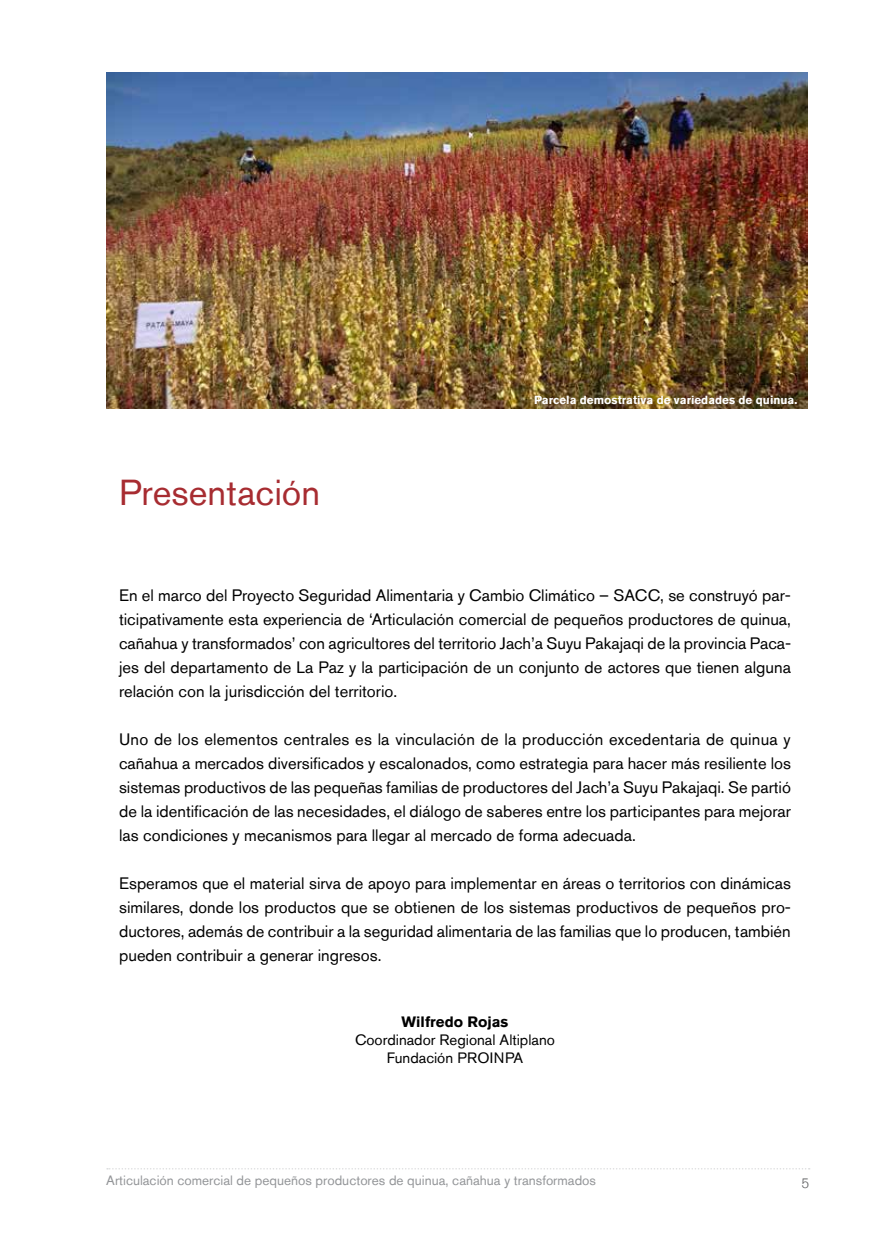
<style>
.page{position:relative;width:893px;height:1234px;background:#fff}
.page>*{position:absolute;margin:0;border:0;box-sizing:border-box;transform-origin:0 0}
.t1{font:36px "Akzidenz Grotesk Std";color:#a72c31}
.t2{font:16.5px/24px "Akzidenz Grotesk Std";color:#000;text-align:justify}
.t3{font:15px/18px "Akzidenz Grotesk Std";color:#000;text-align:center}
.t4{font:700 15px "Akzidenz Grotesk Std";color:#000}
.t5{font:13.5px "Akzidenz Grotesk Std";color:#939598}
.t6{font:300 13.5px "Akzidenz Grotesk Std";color:#58595b}
.t7{font:700 11.7px "Akzidenz Grotesk Std";color:#fff}
</style>
<div class="page">
<svg style="left:107px;top:1168px;width:703px;height:1px"></svg>
<img style="left:106px;top:72px;width:702px;height:336px">
<h1 class="t1" style="left:119px;top:470px;width:203px">Presentación</h1>
<p class="t7" style="left:534px;top:393px;width:265px">Parcela demostrativa de variedades de quinua.</p>
<p class="t2" style="left:119px;top:582px;width:674px">En el marco del Proyecto Seguridad Alimentaria y Cambio Climático – SACC, se construyó par&shy;ticipativamente esta experiencia de ‘Articulación comercial de pequeños productores de quinua, cañahua y transformados’ con agricultores del territorio Jach’a Suyu Pakajaqi de la provincia Paca&shy;jes del departamento de La Paz y la participación de un conjunto de actores que tienen alguna relación con la jurisdicción del territorio.</p>
<p class="t2" style="left:119px;top:726px;width:673px">Uno de los elementos centrales es la vinculación de la producción excedentaria de quinua y cañahua a mercados diversificados y escalonados, como estrategia para hacer más resiliente los sistemas productivos de las pequeñas familias de productores del Jach’a Suyu Pakajaqi. Se partió de la identificación de las necesidades, el diálogo de saberes entre los participantes para mejorar las condiciones y mecanismos para llegar al mercado de forma adecuada.</p>
<p class="t2" style="left:119px;top:870px;width:673px">Esperamos que el material sirva de apoyo para implementar en áreas o territorios con dinámicas similares, donde los productos que se obtienen de los sistemas productivos de pequeños pro&shy;ductores, además de contribuir a la seguridad alimentaria de las familias que lo producen, también pueden contribuir a generar ingresos.</p>
<p class="t4" style="left:402px;top:1012px;width:108px">Wilfredo Rojas</p>
<p class="t3" style="left:355px;top:1030px;width:201px">Coordinador Regional Altiplano<br>Fundación PROINPA</p>
<p class="t5" style="left:106px;top:1171px;width:491px">Articulación comercial de pequeños productores de quinua, cañahua y transformados</p>
<p class="t6" style="left:802px;top:1174px;width:9px">5</p>
</div>
